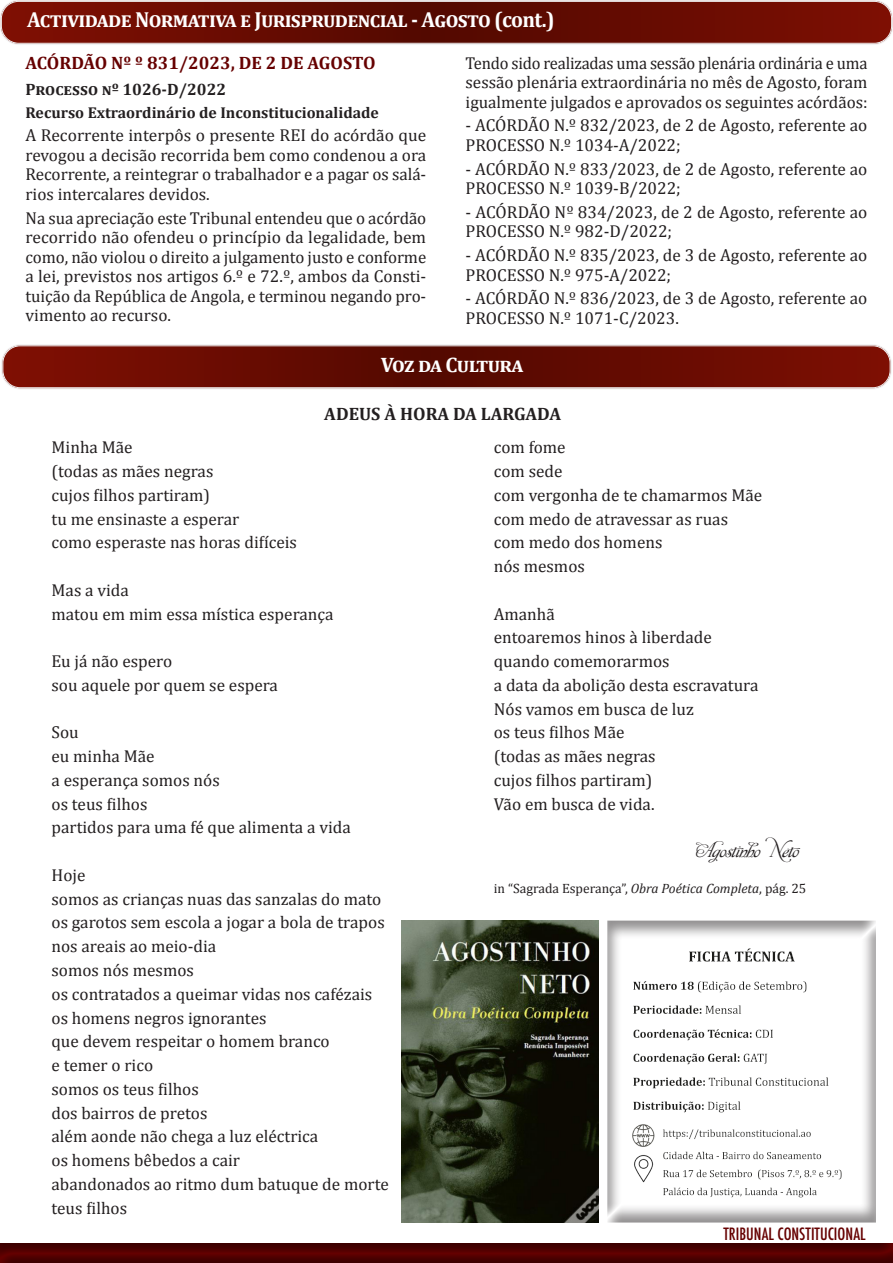
<style>
.page{position:relative;width:893px;height:1263px;background:#fff}
.page>*{position:absolute;margin:0;border:0;box-sizing:border-box;transform-origin:0 0}
.t1{font:700 21.9px "Cambria";letter-spacing:-.03em;color:#fff;scale:.96 1}
.t2{font:700 21px "Cambria";letter-spacing:-.03em;color:#fff}
.t3{font:700 18px "Cambria";color:#600}
.t4{font:700 18px "Cambria";color:#231f20}
.t5{font:17.25px/23.7px "Cambria";color:#231f20}
.t6{font:17.25px/19.5px "Cambria";color:#231f20;text-align:justify;scale:.96 1}
.t7{font:500 condensed 16.5px "Futura";color:#600}
.t8{font:700 16.5px "Cambria";color:#231f20}
.t9{font:16.5px "Affair";color:#231f20}
.t10{font:700 15.75px "Cambria";color:#231f20}
.t11{font:13.5px "Cambria";color:#231f20}
.s1{font-style:italic}
</style>
<div class="page">
<svg style="left:2px;top:2px;width:889px;height:41px;background:#690d03"></svg>
<div style="left:0;top:0;width:893px;height:45px;border:1px solid #f2f3f4;border-radius:19px"></div>
<div style="left:1px;top:1px;width:891px;height:42px;border:1px solid #f2f3f4;border-radius:17px"></div>
<svg style="left:2px;top:346px;width:889px;height:42px;background:#6a0e03"></svg>
<div style="left:2px;top:344px;width:889px;height:45px;border:1px solid #f2f3f4;border-radius:19px"></div>
<div style="left:3px;top:346px;width:887px;height:42px;border:1px solid #f2f3f4;border-radius:17px"></div>
<div style="left:603px;top:908px;width:289px;height:315px;background:#231f20;opacity:.5"></div>
<img style="left:631px;top:1124px;width:24px;height:23px">
<img style="left:632px;top:1151px;width:23px;height:35px">
<img style="left:401px;top:920px;width:198px;height:302px">
<div style="left:0;top:1243px;width:893px;height:20px;background:#231f20;opacity:.5"></div>
<p class="t1" style="left:27px;top:7px;width:551px">Actividade Normativa e Jurisprudencial - Agosto (cont.)</p>
<p class="t3" style="left:26px;top:52px;width:352px">ACÓRDÃO Nº º 831/2023, DE 2 DE AGOSTO</p>
<p class="t8" style="left:26px;top:79px;width:202px">Processo nº 1026-D/2022</p>
<p class="t10" style="left:26px;top:103px;width:355px">Recurso Extraordinário de Inconstitucionalidade</p>
<p class="t5" style="left:26px;top:126px;width:402px;line-height:19.5px;text-align:justify">A Recorrente interpôs o presente REI do acórdão que revogou a decisão recorrida bem como condenou a ora Recorrente, a reintegrar o trabalhador e a pagar os salá&shy;rios intercalares devidos.</p>
<p class="t5" style="left:26px;top:208px;width:402px;line-height:19.5px;text-align:justify">Na sua apreciação este Tribunal entendeu que o acórdão recorrido não ofendeu o princípio da legalidade, bem como, não violou o direito a julgamento justo e conforme a lei, previstos nos artigos 6.º e 72.º, ambos da Consti&shy;tuição da República de Angola, e terminou negando pro&shy;vimento ao recurso.</p>
<p class="t2" style="left:381px;top:352px;width:144px">Voz da Cultura</p>
<p class="t6" style="left:466px;top:53px;width:420px">Tendo sido realizadas uma sessão plenária ordinária e uma sessão plenária extraordinária no mês de Agosto, foram igualmente julgados e aprovados os seguintes acórdãos:</p>
<p class="t5" style="left:466px;top:116px;width:403px;line-height:19.5px">- ACÓRDÃO N.º 832/2023, de 2 de Agosto, referente ao<br>PROCESSO N.º 1034-A/2022;</p>
<p class="t5" style="left:466px;top:159px;width:403px;line-height:19.5px">- ACÓRDÃO N.º 833/2023, de 2 de Agosto, referente ao<br>PROCESSO N.º 1039-B/2022;</p>
<p class="t5" style="left:466px;top:202px;width:403px;line-height:19.5px">- ACÓRDÃO Nº 834/2023, de 2 de Agosto, referente ao<br>PROCESSO N.º 982-D/2022;</p>
<p class="t5" style="left:466px;top:246px;width:403px;line-height:19.5px">- ACÓRDÃO N.º 835/2023, de 3 de Agosto, referente ao<br>PROCESSO N.º 975-A/2022;</p>
<p class="t5" style="left:466px;top:289px;width:403px;line-height:19.5px">- ACÓRDÃO N.º 836/2023, de 3 de Agosto, referente ao<br>PROCESSO N.º 1071-C/2023.</p>
<p class="t4" style="left:324px;top:403px;width:238px">ADEUS À HORA DA LARGADA</p>
<p class="t5" style="left:52px;top:435px;width:247px">Minha Mãe<br>(todas as mães negras<br>cujos filhos partiram)<br>tu me ensinaste a esperar<br>como esperaste nas horas difíceis</p>
<p class="t5" style="left:52px;top:578px;width:284px">Mas a vida<br>matou em mim essa mística esperança</p>
<p class="t5" style="left:52px;top:649px;width:228px">Eu já não espero<br>sou aquele por quem se espera</p>
<p class="t5" style="left:52px;top:721px;width:301px">Sou<br>eu minha Mãe<br>a esperança somos nós<br>os teus filhos<br>partidos para uma fé que alimenta a vida</p>
<p class="t5" style="left:52px;top:863px;width:339px">Hoje<br>somos as crianças nuas das sanzalas do mato os garotos sem escola a jogar a bola de trapos nos areais ao meio-dia<br>somos nós mesmos<br>os contratados a queimar vidas nos cafézais os homens negros ignorantes<br>que devem respeitar o homem branco<br>e temer o rico<br>somos os teus filhos<br>dos bairros de pretos<br>além aonde não chega a luz eléctrica<br>os homens bêbedos a cair<br>abandonados ao ritmo dum batuque de morte teus filhos</p>
<p class="t5" style="left:494px;top:436px;width:270px">com fome<br>com sede<br>com vergonha de te chamarmos Mãe com medo de atravessar as ruas com medo dos homens<br>nós mesmos</p>
<p class="t5" style="left:494px;top:602px;width:266px">Amanhã<br>entoaremos hinos à liberdade quando comemorarmos<br>a data da abolição desta escravatura<br>Nós vamos em busca de luz<br>os teus filhos Mãe<br>(todas as mães negras<br>cujos filhos partiram)<br>Vão em busca de vida.</p>
<p class="t9" style="left:696px;top:842px;width:106px">Agostinho Neto</p>
<p class="t11" style="left:494px;top:880px;width:314px">in “Sagrada Esperança”, <span class="s1">Obra Poética Completa</span>, pág. 25</p>
<p class="t7" style="left:724px;top:1224px;width:144px">TRIBUNAL CONSTITUCIONAL</p>
</div>
